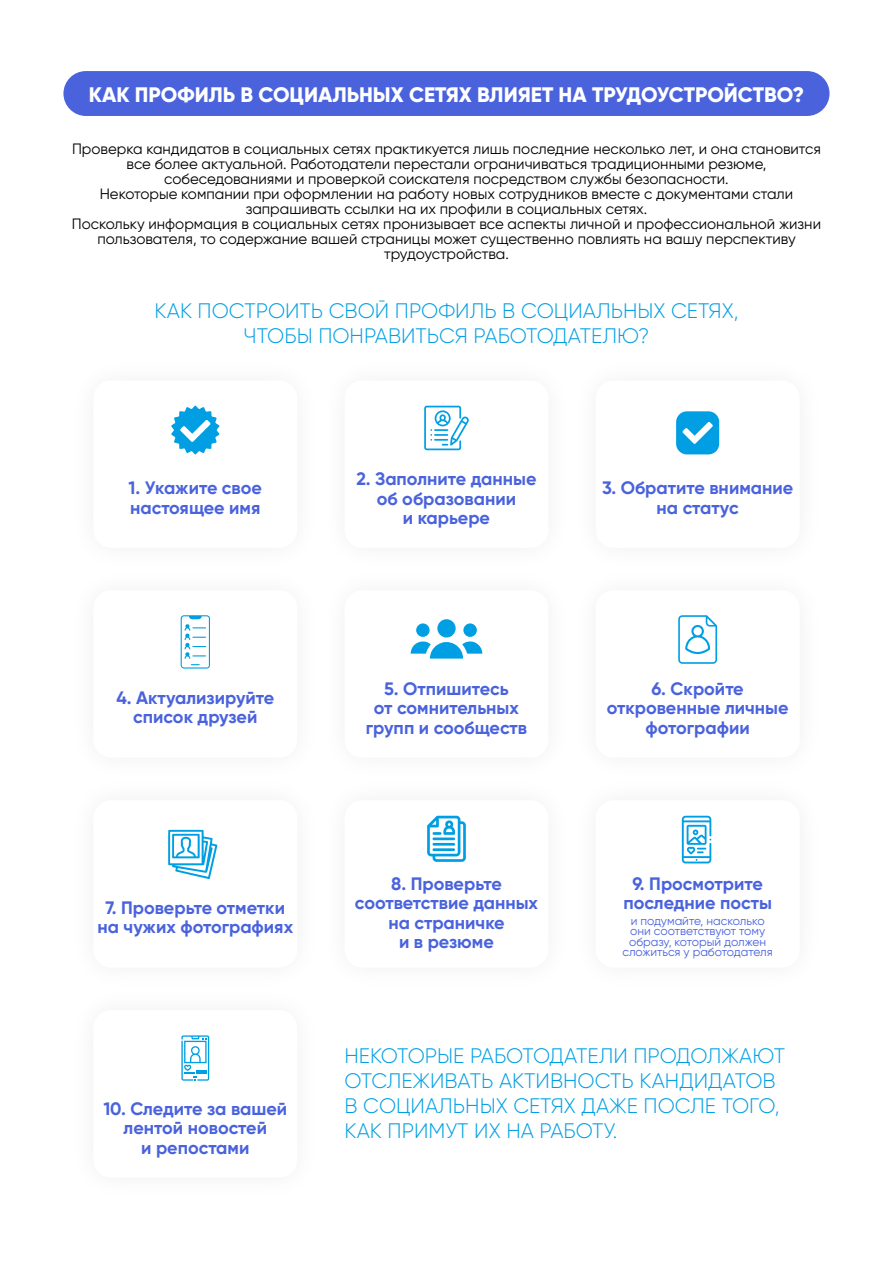
<style>
.page{position:relative;width:893px;height:1263px;background:#fff}
.page>*{position:absolute;margin:0;border:0;box-sizing:border-box;transform-origin:0 0}
.t1{font:300 21px/25.2px "Gilroy";color:#009fe3;text-align:center}
.t2{font:800 21px "Gilroy";color:#fff}
.t3{font:700 18px/19.5px "Gilroy";color:#4a63dd;text-align:center}
.t4{font:15px/15px "Gilroy";color:#000;text-align:center}
.t5{font:12px/10.5px "Gilroy";color:#4a63dd;text-align:center}
</style>
<div class="page">
<div style="left:63px;top:71px;width:766px;height:45px;background:#4a63dd;border-radius:22px"></div>
<svg style="left:171px;top:406px;width:48px;height:48px"></svg>
<svg style="left:424px;top:406px;width:45px;height:44px"></svg>
<div style="left:676px;top:411px;width:43px;height:43px;background:#009fe3;border-radius:11px"></div>
<svg style="left:682px;top:422px;width:31px;height:22px"></svg>
<svg style="left:181px;top:615px;width:29px;height:54px"></svg>
<div style="left:437px;top:619px;width:19px;height:18px;background:#009fe3;border-radius:50%"></div>
<svg style="left:411px;top:641px;width:71px;height:18px"></svg>
<div style="left:416px;top:623px;width:14px;height:14px;background:#009fe3;border-radius:50%"></div>
<div style="left:463px;top:623px;width:14px;height:14px;background:#009fe3;border-radius:50%"></div>
<svg style="left:678px;top:615px;width:39px;height:49px"></svg>
<svg style="left:168px;top:830px;width:49px;height:49px"></svg>
<svg style="left:427px;top:816px;width:39px;height:46px"></svg>
<svg style="left:682px;top:816px;width:29px;height:47px"></svg>
<svg style="left:181px;top:1035px;width:28px;height:46px"></svg>
<h1 class="t2" style="left:89px;top:81px;width:717px">КАК ПРОФИЛЬ В СОЦИАЛЬНЫХ СЕТЯХ ВЛИЯЕТ НА ТРУДОУСТРОЙСТВО?</h1>
<p class="t4" style="left:72px;top:141px;width:751px">Проверка кандидатов в социальных сетях практикуется лишь последние несколько лет, и она становится все более актуальной. Работодатели перестали ограничиваться традиционными резюме, собеседованиями и проверкой соискателя посредством службы безопасности.<br>Некоторые компании при оформлении на работу новых сотрудников вместе с документами стали запрашивать ссылки на их профили в социальных сетях.<br>Поскольку информация в социальных сетях пронизывает все аспекты личной и профессиональной жизни пользователя, то содержание вашей страницы может существенно повлиять на вашу перспективу трудоустройства.</p>
<h1 class="t1" style="left:155px;top:298px;width:585px">КАК ПОСТРОИТЬ СВОЙ ПРОФИЛЬ В СОЦИАЛЬНЫХ СЕТЯХ,<br>ЧТОБЫ ПОНРАВИТЬСЯ РАБОТОДАТЕЛЮ?</h1>
<p class="t3" style="left:129px;top:478px;width:135px;text-align:left">1. Укажите свое настоящее имя</p>
<p class="t3" style="left:356px;top:469px;width:182px">2. Заполните данные об образовании<br>и карьере</p>
<p class="t3" style="left:602px;top:478px;width:193px">3. Обратите внимание на статус</p>
<p class="t3" style="left:116px;top:688px;width:159px">4. Актуализируйте список друзей</p>
<p class="t3" style="left:366px;top:679px;width:163px">5. Отпишитесь<br>от сомнительных групп и сообществ</p>
<p class="t3" style="left:607px;top:679px;width:183px">6. Скройте откровенные личные фотографии</p>
<p class="t3" style="left:98px;top:898px;width:197px">7. Проверьте отметки на чужих фотографиях</p>
<p class="t3" style="left:103px;top:1098px;width:185px">10. Следите за вашей лентой новостей<br>и репостами</p>
<p class="t3" style="left:355px;top:874px;width:185px">8. Проверьте соответствие данных на страничке<br>и в резюме</p>
<p class="t3" style="left:623px;top:874px;width:150px">9. Просмотрите последние посты</p>
<p class="t5" style="left:622px;top:915px;width:152px">и подумайте, насколько они соответствуют тому образу, который должен сложиться у работодателя</p>
<h1 class="t1" style="left:345px;top:1042px;width:442px;text-align:left">НЕКОТОРЫЕ РАБОТОДАТЕЛИ ПРОДОЛЖАЮТ ОТСЛЕЖИВАТЬ АКТИВНОСТЬ КАНДИДАТОВ В СОЦИАЛЬНЫХ СЕТЯХ ДАЖЕ ПОСЛЕ ТОГО, КАК ПРИМУТ ИХ НА РАБОТУ.</h1>
</div>
